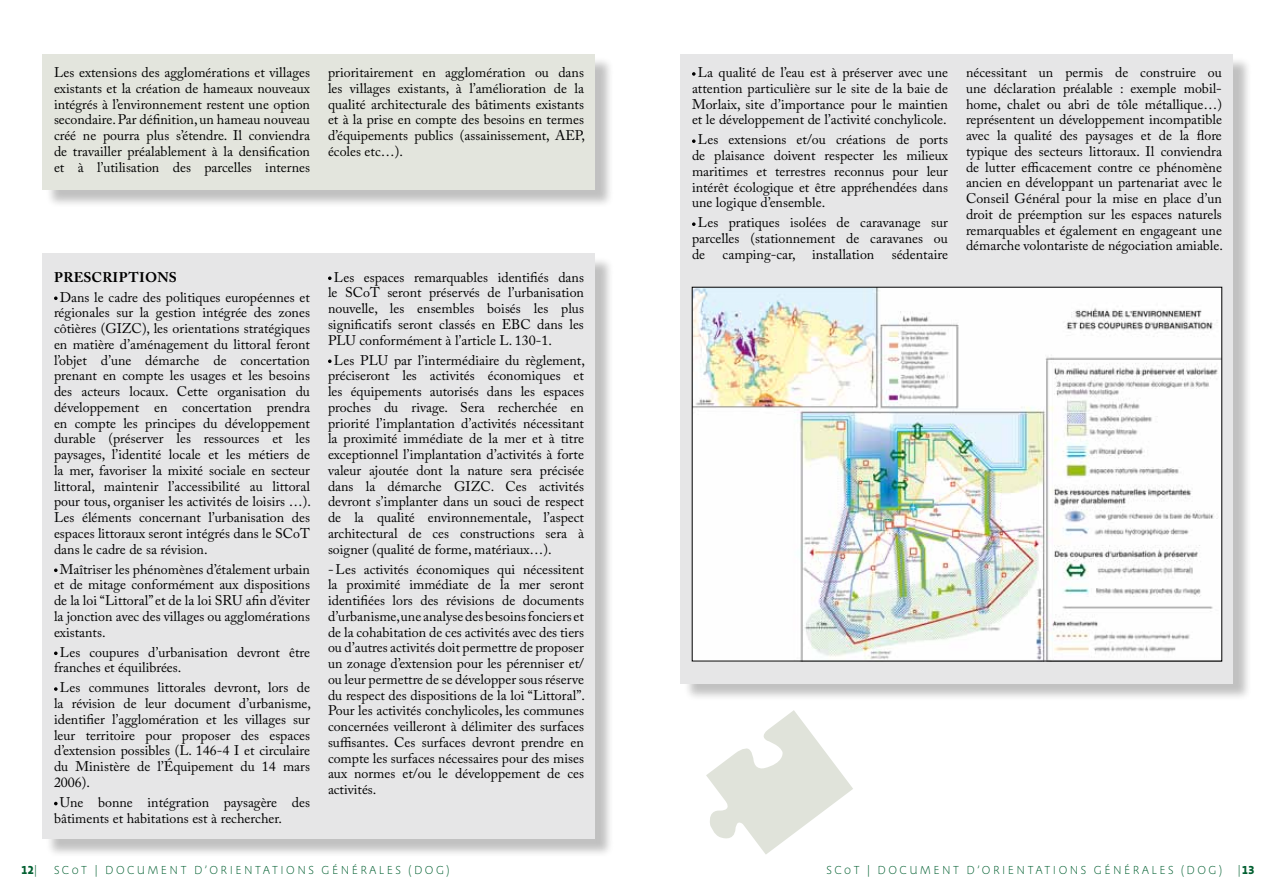
<style>
.page{position:relative;width:1276px;height:893px;background:#fff}
.page>*{position:absolute;margin:0;border:0;box-sizing:border-box;transform-origin:0 0}
.t1{font:13.95px/15.8px "Adobe Caslon Pro";color:#000;text-align:justify}
.t2{font:700 13.95px "Adobe Caslon Pro";letter-spacing:.345em;color:#000}
.t3{font:300 12px "Megano";letter-spacing:.21em;color:#005f30}
.t4{font:700 12px "Megano LF";color:#005f30}
.s1{font-family:"Megano";font-weight:300}
</style>
<div class="page">
<div style="left:45px;top:56px;width:569px;height:153px;background:#000;opacity:.25"></div>
<div style="left:43px;top:54px;width:552px;height:136px;background:#e3e5dd"></div>
<div style="left:45px;top:256px;width:569px;height:602px;background:#000;opacity:.25"></div>
<div style="left:43px;top:254px;width:552px;height:585px;background:#e6e6e7"></div>
<div style="left:683px;top:56px;width:569px;height:646px;background:#000;opacity:.25"></div>
<div style="left:680px;top:54px;width:553px;height:629px;background:#e6e6e7"></div>
<svg style="left:54px;top:296px;width:4px;height:4px"></svg>
<svg style="left:54px;top:568px;width:4px;height:4px"></svg>
<svg style="left:54px;top:651px;width:4px;height:4px"></svg>
<svg style="left:54px;top:687px;width:4px;height:4px"></svg>
<svg style="left:54px;top:802px;width:4px;height:3px"></svg>
<svg style="left:692px;top:72px;width:3px;height:4px"></svg>
<svg style="left:692px;top:139px;width:3px;height:4px"></svg>
<svg style="left:692px;top:222px;width:3px;height:4px"></svg>
<svg style="left:328px;top:276px;width:3px;height:4px"></svg>
<svg style="left:328px;top:359px;width:3px;height:4px"></svg>
<img style="left:694px;top:289px;width:526px;height:370px">
<svg style="left:706px;top:710px;width:147px;height:144px"></svg>
<p class="t1" style="left:54px;top:65px;width:257px">Les extensions des agglomérations et villages existants et la création de hameaux nouveaux intégrés à l’environnement restent une option secondaire. Par définition, un hameau nouveau créé ne pourra plus s’étendre. Il conviendra de travailler préalablement à la densification et à l’utilisation des parcelles internes</p>
<p class="t1" style="left:328px;top:65px;width:258px">prioritairement en agglomération ou dans les villages existants, à l’amélioration de la qualité architecturale des bâtiments existants et à la prise en compte des besoins en termes d’équipements publics (assainissement, AEP, écoles etc…).</p>
<p class="t2" style="left:54px;top:269px;width:124px">PRESCRIPTIONS</p>
<p class="t1" style="left:54px;top:289px;width:258px;text-indent:6px">Dans le cadre des politiques européennes et régionales sur la gestion intégrée des zones côtières (GIZC), les orientations stratégiques en matière d’aménagement du littoral feront l’objet d’une démarche de concertation prenant en compte les usages et les besoins des acteurs locaux. Cette organisation du développement en concertation prendra en compte les principes du développement durable (préserver les ressources et les paysages, l’identité locale et les métiers de la mer, favoriser la mixité sociale en secteur littoral, maintenir l’accessibilité au littoral pour tous, organiser les activités de loisirs …).<br>Les éléments concernant l’urbanisation des espaces littoraux seront intégrés dans le SCoT dans le cadre de sa révision.</p>
<p class="t1" style="left:54px;top:561px;width:257px;text-indent:6px">Maîtriser les phénomènes d’étalement urbain et de mitage conformément aux dispositions de la loi “Littoral” et de la loi SRU afin d’éviter la jonction avec des villages ou agglomérations existants.</p>
<p class="t1" style="left:54px;top:644px;width:257px;text-indent:6px">Les coupures d’urbanisation devront être franches et équilibrées.</p>
<p class="t1" style="left:54px;top:680px;width:258px;text-indent:6px">Les communes littorales devront, lors de la révision de leur document d’urbanisme, identifier l’agglomération et les villages sur leur territoire pour proposer des espaces d’extension possibles (L. 146-4 I et circulaire du Ministère de l’Équipement du 14 mars 2006).</p>
<p class="t1" style="left:54px;top:794px;width:257px;text-indent:6px">Une bonne intégration paysagère des bâtiments et habitations est à rechercher.</p>
<p class="t1" style="left:328px;top:269px;width:257px;text-indent:6px">Les espaces remarquables identifiés dans le SCoT seront préservés de l’urbanisation nouvelle, les ensembles boisés les plus significatifs seront classés en EBC dans les PLU conformément à l’article L. 130-1.</p>
<p class="t1" style="left:328px;top:352px;width:258px;text-indent:6px">Les PLU par l’intermédiaire du règlement, préciseront les activités économiques et les équipements autorisés dans les espaces proches du rivage. Sera recherchée en priorité l’implantation d’activités nécessitant la proximité immédiate de la mer et à titre exceptionnel l’implantation d’activités à forte valeur ajoutée dont la nature sera précisée dans la démarche GIZC. Ces activités devront s’implanter dans un souci de respect de la qualité environnementale, l’aspect architectural de ces constructions sera à soigner (qualité de forme, matériaux…).</p>
<p class="t1" style="left:328px;top:561px;width:258px">- Les activités économiques qui nécessitent la proximité immédiate de la mer seront identifiées lors des révisions de documents d’urbanisme, une analyse des besoins fonciers et de la cohabitation de ces activités avec des tiers ou d’autres activités doit permettre de proposer un zonage d’extension pour les pérenniser et/ ou leur permettre de se développer sous réserve du respect des dispositions de la loi “Littoral”.<br>Pour les activités conchylicoles, les communes concernées veilleront à délimiter des surfaces suffisantes. Ces surfaces devront prendre en compte les surfaces nécessaires pour des mises aux normes et/ou le développement de ces activités.</p>
<p class="t1" style="left:692px;top:65px;width:257px;text-align:center">La qualité de l’eau est à préserver avec une attention particulière sur le site de la baie de Morlaix, site d’importance pour le maintien et le développement de l’activité conchylicole.</p>
<p class="t1" style="left:692px;top:132px;width:257px;text-indent:6px">Les extensions et/ou créations de ports de plaisance doivent respecter les milieux maritimes et terrestres reconnus pour leur intérêt écologique et être appréhendées dans une logique d’ensemble.</p>
<p class="t1" style="left:692px;top:215px;width:257px;text-align:center">Les pratiques isolées de caravanage sur parcelles (stationnement de caravanes ou de camping-car, installation sédentaire</p>
<p class="t1" style="left:966px;top:65px;width:258px">nécessitant un permis de construire ou une déclaration préalable : exemple mobil&shy;home, chalet ou abri de tôle métallique…) représentent un développement incompatible avec la qualité des paysages et de la flore typique des secteurs littoraux. Il conviendra de lutter efficacement contre ce phénomène ancien en développant un partenariat avec le Conseil Général pour la mise en place d’un droit de préemption sur les espaces naturels remarquables et également en engageant une démarche volontariste de négociation amiable.</p>
<p class="t4" style="left:21px;top:863px;width:17px">12<span class="s1">|</span></p>
<p class="t3" style="left:54px;top:863px;width:397px">SCoT | DOCUMENT D’ORIENTATIONS GÉNÉRALES (DOG)</p>
<p class="t3" style="left:826px;top:863px;width:397px">SCoT | DOCUMENT D’ORIENTATIONS GÉNÉRALES (DOG)</p>
<p class="t4" style="left:1237px;top:863px;width:18px"><span class="s1">|</span>13</p>
</div>
